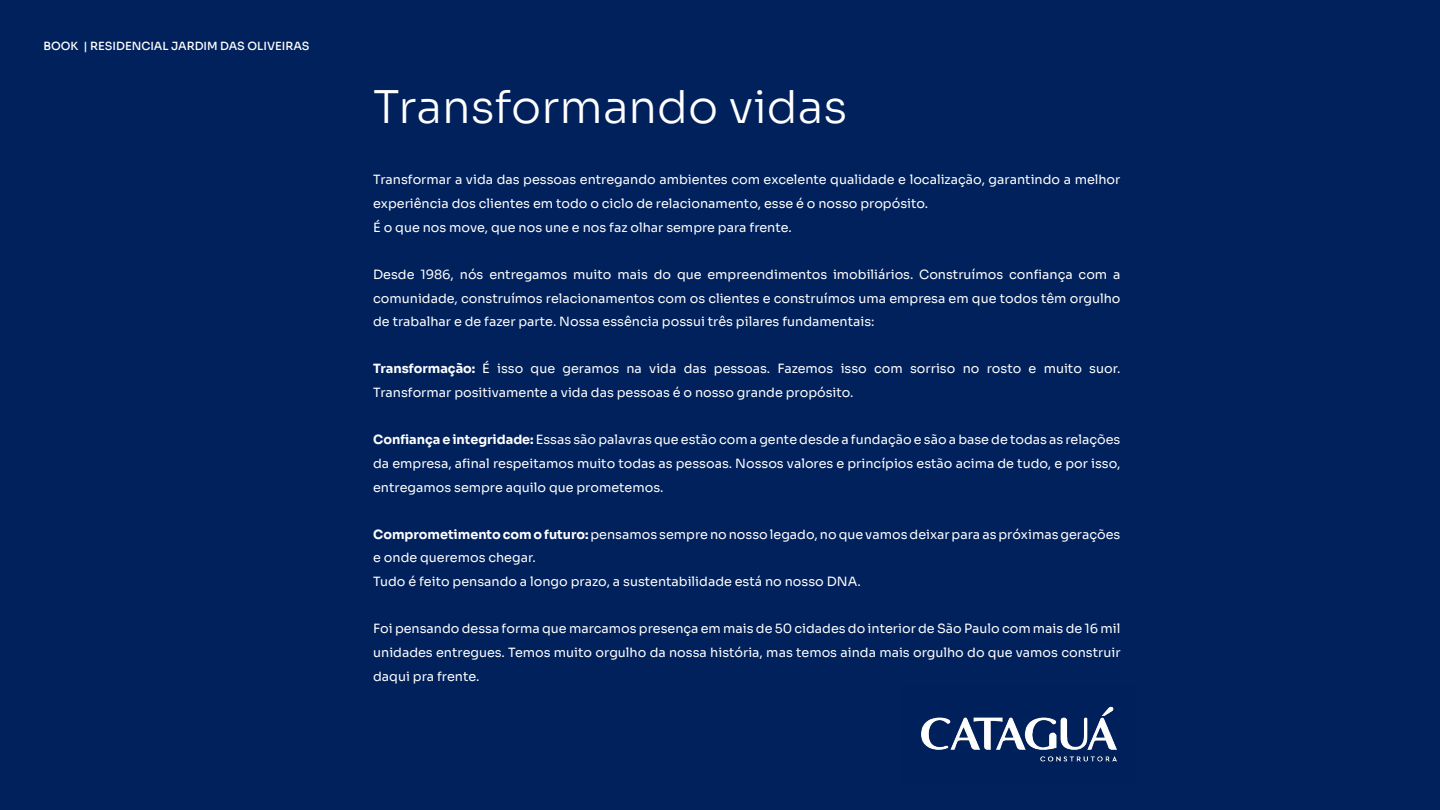
<style>
.page{position:relative;width:1440px;height:810px;background:#00215c}
.page>*{position:absolute;margin:0;border:0;box-sizing:border-box;transform-origin:0 0}
.t1{font:300 45.08px "Sora";color:#fff}
.t2{font:12.75px/23.6px "Sora";color:#fff}
.t3{font:500 11.25px "Sora";color:#fff}
.s1{font-weight:700}
</style>
<div class="page">
<img style="left:921px;top:706px;width:196px;height:56px">
<p class="t3" style="left:44px;top:37px;width:268px">BOOK | RESIDENCIAL JARDIM DAS OLIVEIRAS</p>
<h1 class="t1" style="left:373px;top:70px;width:476px">Transformando vidas</h1>
<p class="t2" style="left:373px;top:167px;width:749px">Transformar a vida das pessoas entregando ambientes com excelente qualidade e localização, garantindo a melhor experiência dos clientes em todo o ciclo de relacionamento, esse é o nosso propósito.<br>É o que nos move, que nos une e nos faz olhar sempre para frente.</p>
<p class="t2" style="left:373px;top:261px;width:749px;text-align:justify">Desde 1986, nós entregamos muito mais do que empreendimentos imobiliários. Construímos confiança com a comunidade, construímos relacionamentos com os clientes e construímos uma empresa em que todos têm orgulho de trabalhar e de fazer parte. Nossa essência possui três pilares fundamentais:</p>
<p class="t2" style="left:373px;top:356px;width:749px"><span class="s1">Transformação:</span> É isso que geramos na vida das pessoas. Fazemos isso com sorriso no rosto e muito suor.<br>Transformar positivamente a vida das pessoas é o nosso grande propósito.</p>
<p class="t2" style="left:373px;top:427px;width:749px;text-align:justify"><span class="s1">Confiança e integridade:</span> Essas são palavras que estão com a gente desde a fundação e são a base de todas as relações da empresa, afinal respeitamos muito todas as pessoas. Nossos valores e princípios estão acima de tudo, e por isso, entregamos sempre aquilo que prometemos.</p>
<p class="t2" style="left:373px;top:521px;width:749px"><span class="s1">Comprometimento com o futuro:</span> pensamos sempre no nosso legado, no que vamos deixar para as próximas gerações e onde queremos chegar.<br>Tudo é feito pensando a longo prazo, a sustentabilidade está no nosso DNA.</p>
<p class="t2" style="left:373px;top:616px;width:749px;text-align:justify">Foi pensando dessa forma que marcamos presença em mais de 50 cidades do interior de São Paulo com mais de 16 mil unidades entregues. Temos muito orgulho da nossa história, mas temos ainda mais orgulho do que vamos construir daqui pra frente.</p>
</div>
